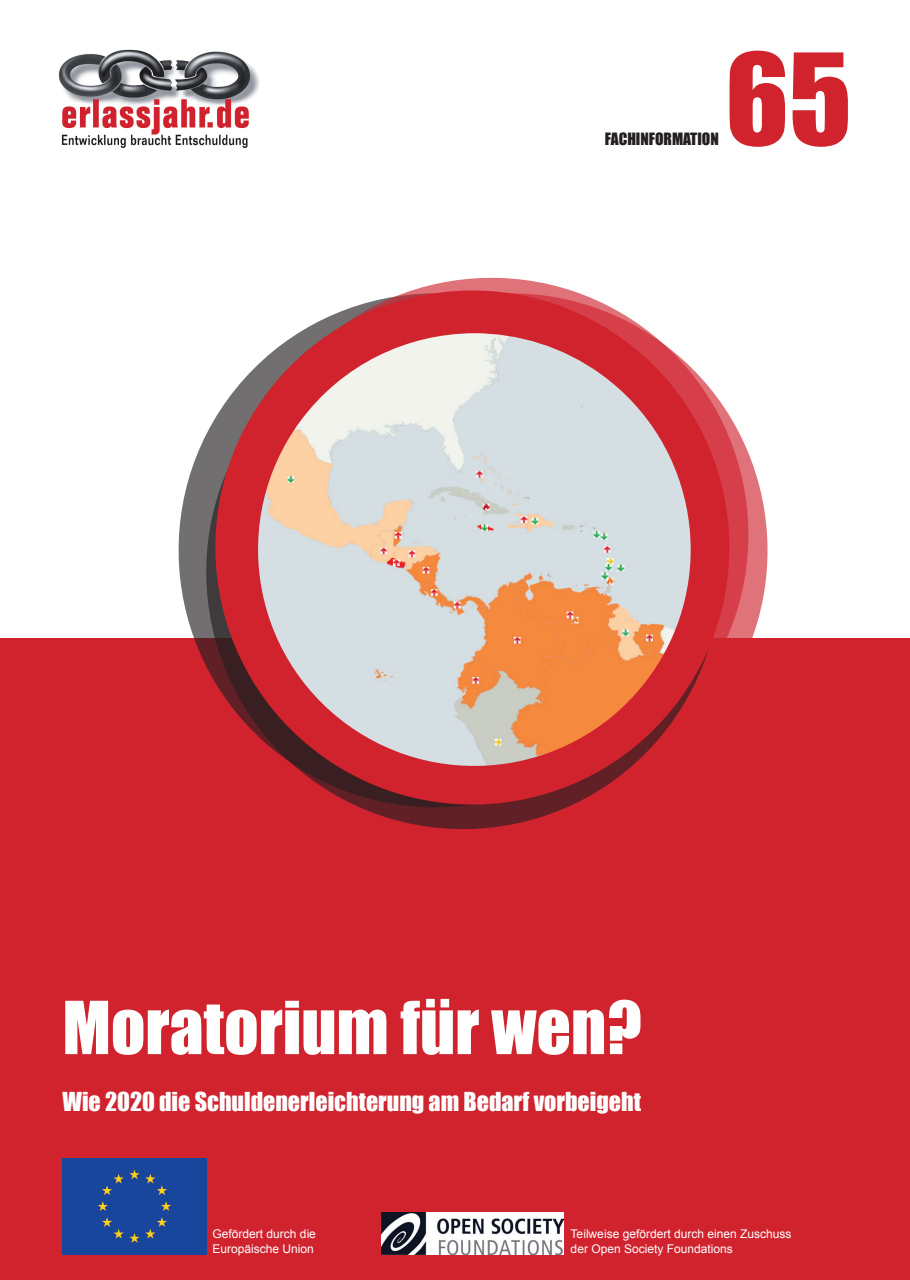
<style>
.page{position:relative;width:910px;height:1280px;background:#fff}
.page>*{position:absolute;margin:0;border:0;box-sizing:border-box;transform-origin:0 0}
.t1{font:117.15px "Impact";color:#d0232e}
.t2{font:67.5px "Impact";color:#fff}
.t3{font:24px "Impact";color:#fff}
.t4{font:15.6px "Impact";color:#231f20}
.t5{font:12px/14.4px "Arial";color:#fff}
</style>
<div class="page">
<div style="left:0;top:639px;width:910px;height:641px;background:#d0232e"></div>
<img style="left:58px;top:49px;width:201px;height:99px">
<svg style="left:181px;top:277px;width:583px;height:553px"></svg>
<img style="left:229px;top:333px;width:491px;height:442px">
<div style="left:63px;top:1159px;width:144px;height:96px;background:#18469d"></div>
<img style="left:382px;top:1212px;width:182px;height:43px">
<h3 class="t4" style="left:605px;top:129px;width:115px">FACHINFORMATION</h3>
<h1 class="t1" style="left:725px;top:27px;width:128px">65</h1>
<h2 class="t2" style="left:63px;top:986px;width:581px">Moratorium für wen?</h2>
<h3 class="t3" style="left:63px;top:1087px;width:580px">Wie 2020 die Schuldenerleichterung am Bedarf vorbeigeht</h3>
<p class="t5" style="left:213px;top:1227px;width:105px">Gefördert durch die<br>Europäische Union</p>
<p class="t5" style="left:571px;top:1227px;width:222px">Teilweise gefördert durch einen Zuschuss der Open Society Foundations</p>
</div>
